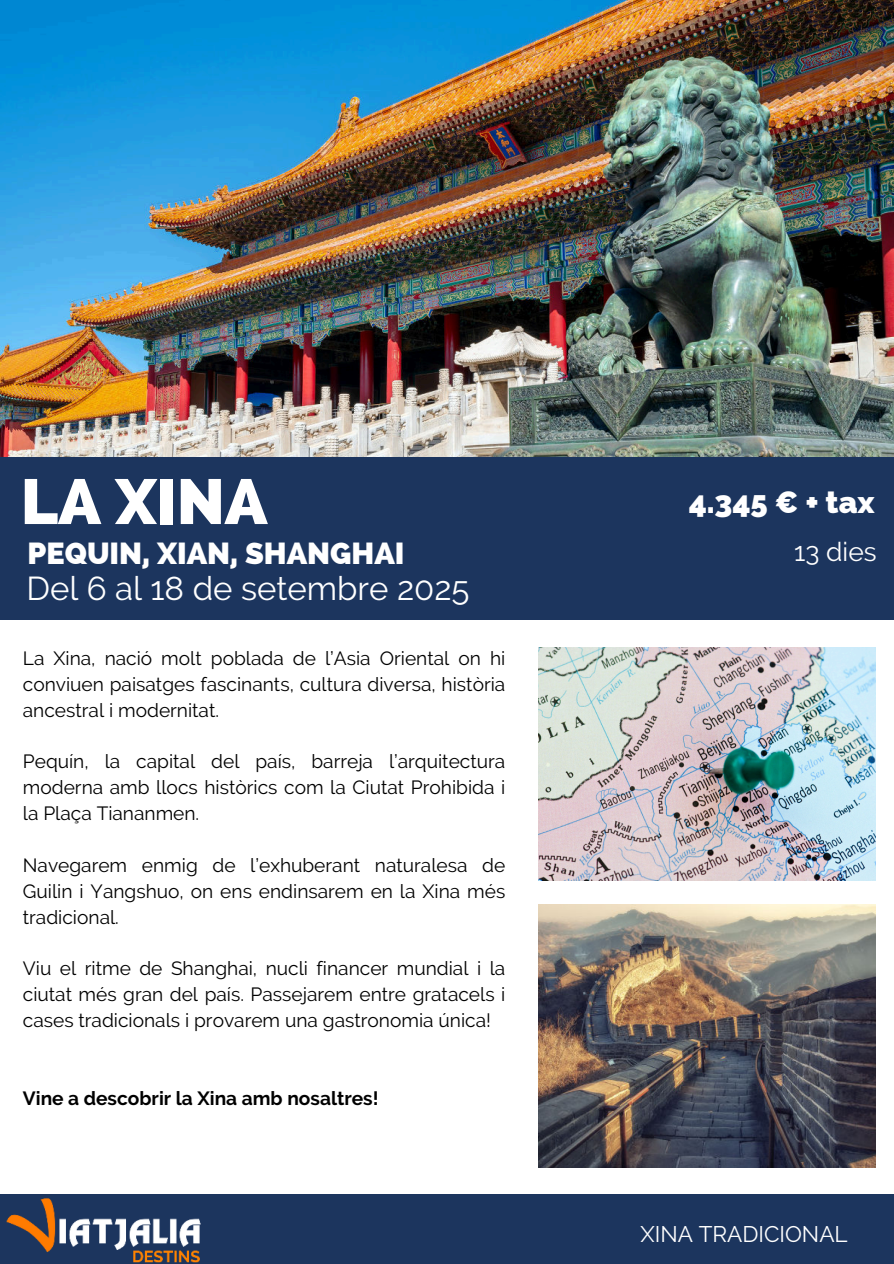
<style>
.page{position:relative;width:894px;height:1264px;background:#fff}
.page>*{position:absolute;margin:0;border:0;box-sizing:border-box;transform-origin:0 0}
.t1{font:800 63.45px "Raleway";color:#fff}
.t2{font:33px "Raleway";color:#fff}
.t3{font:800 30.9px "Raleway";color:#fff}
.t4{font:800 30.45px "Raleway";color:#fff}
.t5{font:26.4px "Raleway";color:#fff}
.t6{font:22.5px "Raleway";color:#fff}
.t7{font:19.05px/25.8px "Raleway";color:#000;text-align:justify}
.t8{font:700 19.05px "Raleway";color:#000}
</style>
<div class="page">
<img style="left:0;top:0;width:893px;height:457px">
<div style="left:0;top:457px;width:893px;height:162px;background:#1c355e"></div>
<div style="left:0;top:1193px;width:893px;height:70px;background:#1c355e"></div>
<img style="left:0;top:1193px;width:222px;height:70px">
<img style="left:538px;top:647px;width:336px;height:233px">
<img style="left:538px;top:904px;width:336px;height:263px">
<h1 class="t1" style="left:21px;top:465px;width:248px">LA XINA</h1>
<h3 class="t4" style="left:28px;top:535px;width:378px">PEQUIN, XIAN, SHANGHAI</h3>
<h2 class="t2" style="left:26px;top:569px;width:444px">Del 6 al 18 de setembre 2025</h2>
<p class="t7" style="left:23px;top:645px;width:484px">La Xina, nació molt poblada de l’Asia Oriental on hi conviuen paisatges fascinants, cultura diversa, història ancestral i modernitat.</p>
<p class="t7" style="left:23px;top:748px;width:484px">Pequín, la capital del país, barreja l’arquitectura moderna amb llocs històrics com la Ciutat Prohibida i la Plaça Tiananmen.</p>
<p class="t7" style="left:23px;top:852px;width:484px">Navegarem enmig de l’exhuberant naturalesa de Guilin i Yangshuo, on ens endinsarem en la Xina més tradicional.</p>
<p class="t7" style="left:23px;top:955px;width:484px">Viu el ritme de Shanghai, nucli financer mundial i la ciutat més gran del país. Passejarem entre gratacels i cases tradicionals i provarem una gastronomia única!</p>
<p class="t8" style="left:23px;top:1087px;width:357px">Vine a descobrir la Xina amb nosaltres!</p>
<h3 class="t3" style="left:688px;top:484px;width:187px">4.345 € + tax</h3>
<h3 class="t5" style="left:793px;top:536px;width:84px">13 dies</h3>
<p class="t6" style="left:640px;top:1221px;width:209px">XINA TRADICIONAL</p>
</div>
